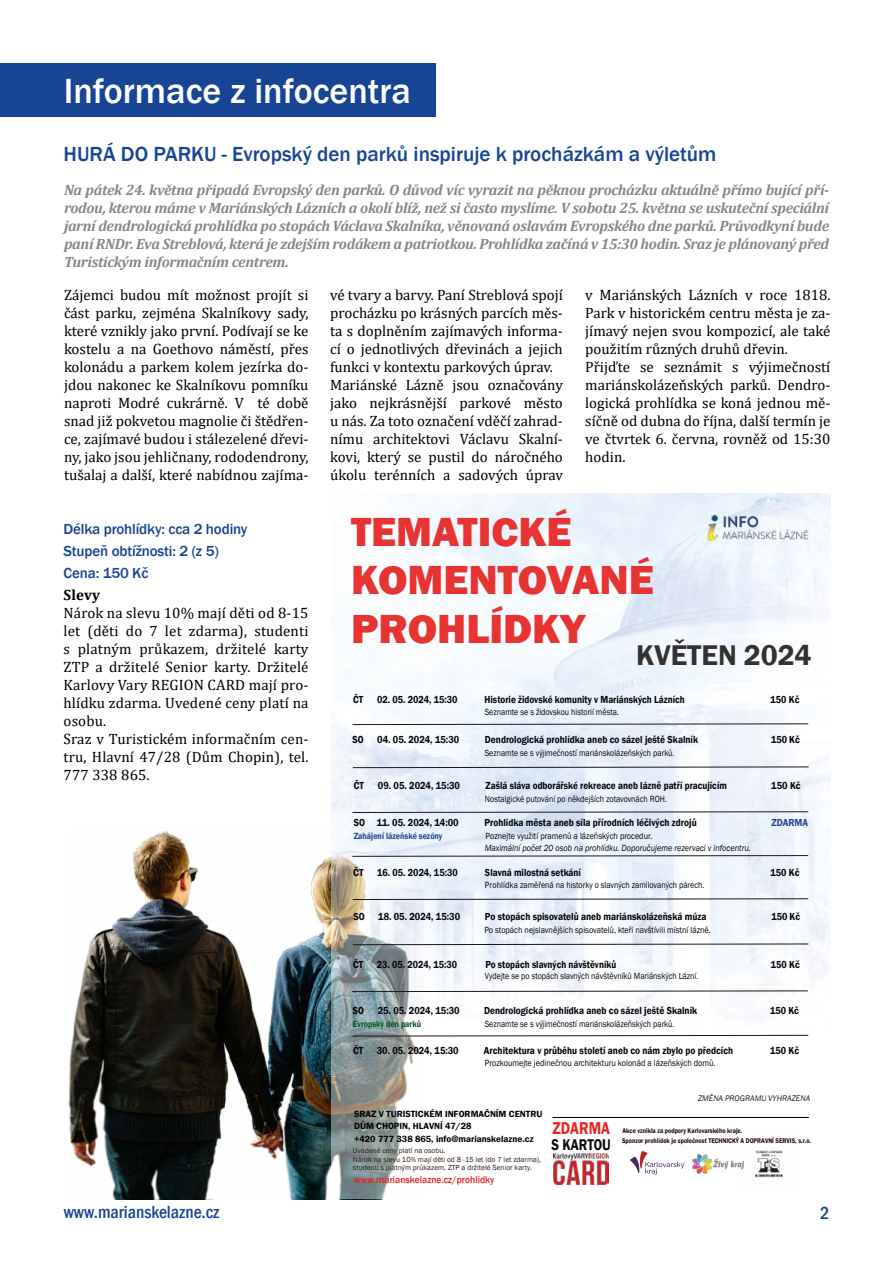
<style>
.page{position:relative;width:893px;height:1263px;background:#fff}
.page>*{position:absolute;margin:0;border:0;box-sizing:border-box;transform-origin:0 0}
.t1{font:800 41.85px/48.6px "Franklin Gothic";color:#e73332}
.t2{font:500 36px "Franklin Gothic";color:#fff}
.t3{font:600 29.4px "Franklin Gothic";color:#343231}
.t4{font:500 21px "Franklin Gothic";color:#174594}
.t5{font:500 condensed 18px "Franklin Gothic";color:#174594}
.t6{font:600 17.7px "Franklin Gothic";color:#e5251f;scale:.82 1}
.t7{font:600 15.9px "Franklin Gothic";color:#080c08;scale:.82 1}
.t8{font:15px/18px "Cambria";color:#000}
.t9{font:italic 700 15px/18px "Cambria";letter-spacing:-.02em;color:#878787;text-align:justify}
.t10{font:500 15px/22.2px "Franklin Gothic";letter-spacing:-.01em;color:#174594}
.t11{font:700 15px "Cambria";letter-spacing:.01em;color:#000}
.t12{font:600 10.5px "Franklin Gothic";color:#05050a;scale:.89 1}
.t13{font:600 10.5px "Franklin Gothic";color:#05050a;scale:.87 1}
.t14{font:600 10.5px "Franklin Gothic";color:#000;scale:.87 1}
.t15{font:600 10.5px "Franklin Gothic";color:#254592;scale:.89 1}
.t16{font:600 10.5px "Franklin Gothic";color:#000;scale:.89 1}
.t17{font:500 10.05px "Franklin Gothic";color:#e52220;scale:.95 1}
.t18{font:9.15px "Franklin Gothic";color:#05050a;scale:.87 1}
.t19{font:9.15px "Franklin Gothic";color:#05050a;scale:.89 1}
.t20{font:9.15px "Franklin Gothic";color:#05050a;scale:.86 1}
.t21{font:600 9.15px/11.7px "Franklin Gothic";color:#020202}
.t22{font:italic 9.15px "Franklin Gothic";color:#05050a;scale:.89 1}
.t23{font:600 9.15px "Franklin Gothic";color:#254592;scale:.86 1}
.t24{font:600 9.15px "Franklin Gothic";color:#00571f;scale:.86 1}
.t25{font:italic 8.4px "Franklin Gothic";color:#221b10;scale:.96 1}
.t26{font:7.5px/9.6px "Franklin Gothic";color:#2e1e13}
.t27{font:600 7.05px/10.1px "Franklin Gothic";color:#1d0807;scale:.87 1}
.s1{font-style:italic}
</style>
<div class="page">
<img style="left:68px;top:830px;width:315px;height:370px">
<div style="left:0;top:64px;width:436px;height:53px;background:#174594"></div>
<div style="left:331px;top:493px;width:499px;height:706px;background:#fff"></div>
<img style="left:331px;top:493px;width:499px;height:580px">
<img style="left:701px;top:509px;width:114px;height:37px">
<svg style="left:352px;top:723px;width:457px;height:2px"></svg>
<svg style="left:352px;top:811px;width:457px;height:2px"></svg>
<svg style="left:352px;top:766px;width:457px;height:2px"></svg>
<svg style="left:352px;top:855px;width:457px;height:2px"></svg>
<svg style="left:352px;top:898px;width:457px;height:2px"></svg>
<svg style="left:352px;top:943px;width:457px;height:2px"></svg>
<svg style="left:352px;top:1034px;width:457px;height:3px"></svg>
<svg style="left:351px;top:990px;width:458px;height:2px"></svg>
<img style="left:553px;top:1154px;width:55px;height:31px">
<img style="left:692px;top:1154px;width:47px;height:19px">
<svg style="left:630px;top:1151px;width:54px;height:24px"></svg>
<img style="left:739px;top:1150px;width:44px;height:28px">
<hr style="left:552px;top:1117px;width:257px;height:1px;background:#020202">
<h2 class="t2" style="left:64px;top:69px;width:349px">Informace z infocentra</h2>
<h3 class="t4" style="left:64px;top:141px;width:654px">HURÁ DO PARKU - Evropský den parků inspiruje k procházkám a výletům</h3>
<p class="t9" style="left:64px;top:181px;width:767px">Na pátek 24. května připadá Evropský den parků. O důvod víc vyrazit na pěknou procházku aktuálně přímo bující pří&shy;rodou, kterou máme v Mariánských Lázních a okolí blíž, než si často myslíme. V sobotu 25. května se uskuteční speciální jarní dendrologická prohlídka po stopách Václava Skalníka, věnovaná oslavám Evropského dne parků. Průvodkyní bude paní RNDr. Eva Streblová, která je zdejším rodákem a patriotkou. Prohlídka začíná v 15:30 hodin. Sraz je plánovaný před Turistickým informačním centrem.</p>
<p class="t8" style="left:330px;top:286px;width:234px">vé tvary a barvy. Paní Streblová spojí procházku po krásných parcích měs&shy;ta s doplněním zajímavých informa&shy;cí o jednotlivých dřevinách a jejich funkci v kontextu parkových úprav.<br>Mariánské Lázně jsou označovány jako nejkrásnější parkové město u nás. Za toto označení vděčí zahrad&shy;nímu architektovi Václavu Skalní&shy;kovi, který se pustil do náročného úkolu terénních a sadových úprav</p>
<p class="t8" style="left:585px;top:286px;width:247px">v Mariánských Lázních v roce 1818.<br>Park v historickém centru města je za&shy;jímavý nejen svou kompozicí, ale také použitím různých druhů dřevin.<br>Přijďte se seznámit s výjimečností mariánskolázeňských parků. Dendro&shy;logická prohlídka se koná jednou mě&shy;síčně od dubna do října, další termín je ve čtvrtek 6. června, rovněž od 15:30 hodin.</p>
<p class="t8" style="left:64px;top:286px;width:246px;text-align:justify">Zájemci budou mít možnost projít si část parku, zejména Skalníkovy sady, které vznikly jako první. Podívají se ke kostelu a na Goethovo náměstí, přes kolonádu a parkem kolem jezírka do&shy;jdou nakonec ke Skalníkovu pomníku naproti Modré cukrárně. V té době snad již pokvetou magnolie či štědřen&shy;ce, zajímavé budou i stálezelené dřevi&shy;ny, jako jsou jehličnany, rododendrony, tušalaj a další, které nabídnou zajíma-</p>
<p class="t10" style="left:64px;top:518px;width:185px">Délka prohlídky: cca 2 hodiny<br>Stupeň obtížnosti: 2 (z 5)<br>Cena: 150 Kč</p>
<p class="t11" style="left:64px;top:585px;width:38px">Slevy</p>
<p class="t8" style="left:64px;top:604px;width:246px">Nárok na slevu 10% mají děti od 8-15 let (děti do 7 let zdarma), studenti s platným průkazem, držitelé karty<br>ZTP a držitelé Senior karty. Držitelé<br>Karlovy Vary REGION CARD mají pro&shy;hlídku zdarma. Uvedené ceny platí na osobu.<br>Sraz v Turistickém informačním cen&shy;tru, Hlavní 47/28 (Dům Chopin), tel.<br>777 338 865.</p>
<h1 class="t1" style="left:351px;top:507px;width:304px">TEMATICKÉ<br>KOMENTOVANÉ<br>PROHLÍDKY</h1>
<h3 class="t3" style="left:636px;top:637px;width:177px">KVĚTEN 2024</h3>
<p class="t14" style="left:353px;top:693px;width:13px">ČT</p>
<p class="t13" style="left:377px;top:693px;width:94px">02. 05. 2024, 15:30</p>
<p class="t13" style="left:485px;top:693px;width:232px">Historie židovské komunity v Mariánských Lázních</p>
<p class="t13" style="left:770px;top:693px;width:35px">150 Kč</p>
<p class="t18" style="left:485px;top:706px;width:156px">Seznamte se s židovskou historií města<span class="s1">.</span></p>
<p class="t14" style="left:352px;top:733px;width:14px">SO</p>
<p class="t12" style="left:377px;top:733px;width:94px">04. 05. 2024, 15:30</p>
<p class="t12" style="left:485px;top:733px;width:241px">Dendrologická prohlídka aneb co sázel ještě Skalník</p>
<p class="t13" style="left:771px;top:733px;width:35px">150 Kč</p>
<p class="t20" style="left:485px;top:747px;width:222px">Seznamte se s výjimečností mariánskolázeňských parků.</p>
<p class="t14" style="left:354px;top:779px;width:13px">ČT</p>
<p class="t12" style="left:378px;top:779px;width:94px">09. 05. 2024, 15:30</p>
<p class="t13" style="left:486px;top:779px;width:279px">Zašlá sláva odborářské rekreace aneb lázně patří pracujícím</p>
<p class="t12" style="left:771px;top:779px;width:35px">150 Kč</p>
<p class="t18" style="left:485px;top:793px;width:211px">Nostalgické putování po někdejších zotavovnách ROH.</p>
<p class="t12" style="left:354px;top:816px;width:120px">SO 11. 05. 2024, 14:00</p>
<p class="t12" style="left:485px;top:816px;width:240px">Prohlídka města aneb síla přírodních léčivých zdrojů</p>
<p class="t15" style="left:771px;top:816px;width:43px">ZDARMA</p>
<p class="t23" style="left:354px;top:830px;width:105px">Zahájení lázeňské sezóny</p>
<p class="t19" style="left:486px;top:830px;width:189px">Poznejte využití pramenů a lázeňských procedur.</p>
<p class="t22" style="left:485px;top:842px;width:301px">Maximální počet 20 osob na prohlídku. Doporučujeme rezervaci v infocentru.</p>
<p class="t16" style="left:353px;top:866px;width:13px">ČT</p>
<p class="t13" style="left:377px;top:866px;width:94px">16. 05. 2024, 15:30</p>
<p class="t13" style="left:485px;top:866px;width:112px">Slavná milostná setkání</p>
<p class="t13" style="left:770px;top:866px;width:35px">150 Kč</p>
<p class="t18" style="left:485px;top:879px;width:254px">Prohlídka zaměřená na historky o slavných zamilovaných párech.</p>
<p class="t12" style="left:353px;top:910px;width:14px">SO</p>
<p class="t12" style="left:378px;top:910px;width:94px">18. 05. 2024, 15:30</p>
<p class="t12" style="left:485px;top:910px;width:250px">Po stopách spisovatelů aneb mariánskolázeňská múza</p>
<p class="t13" style="left:771px;top:910px;width:35px">150 Kč</p>
<p class="t19" style="left:484px;top:924px;width:256px">Po stopách nejslavnějších spisovatelů, kteří navštívili místní lázně.</p>
<p class="t14" style="left:353px;top:958px;width:13px">ČT</p>
<p class="t13" style="left:377px;top:958px;width:94px">23. 05. 2024, 15:30</p>
<p class="t13" style="left:485px;top:958px;width:152px">Po stopách slavných návštěvníků</p>
<p class="t13" style="left:771px;top:958px;width:35px">150 Kč</p>
<p class="t18" style="left:485px;top:970px;width:247px">Vydejte se po stopách slavných návštěvníků Mariánských Lázní.</p>
<p class="t14" style="left:353px;top:1004px;width:14px">SO</p>
<p class="t12" style="left:378px;top:1004px;width:94px">25. 05. 2024, 15:30</p>
<p class="t12" style="left:484px;top:1004px;width:241px">Dendrologická prohlídka aneb co sázel ještě Skalník</p>
<p class="t13" style="left:770px;top:1004px;width:35px">150 Kč</p>
<p class="t24" style="left:353px;top:1018px;width:81px">Evropský den parků</p>
<p class="t20" style="left:485px;top:1018px;width:222px">Seznamte se s výjimečností mariánskolázeňských parků.</p>
<p class="t14" style="left:353px;top:1044px;width:13px">ČT</p>
<p class="t12" style="left:377px;top:1044px;width:94px">30. 05. 2024, 15:30</p>
<p class="t12" style="left:484px;top:1044px;width:282px">Architektura v průběhu století aneb co nám zbylo po předcích</p>
<p class="t13" style="left:770px;top:1044px;width:35px">150 Kč</p>
<p class="t19" style="left:485px;top:1057px;width:261px">Prozkoumejte jedinečnou architekturu kolonád a lázeňských domů.</p>
<p class="t21" style="left:354px;top:1108px;width:190px">SRAZ V TURISTICKÉM INFORMAČNÍM CENTRU<br>DŮM CHOPIN, HLAVNÍ 47/28</p>
<p class="t21" style="left:354px;top:1133px;width:181px">+420 777 338 865, info@marianskelazne.cz</p>
<p class="t26" style="left:353px;top:1146px;width:190px">Uvedené ceny platí na osobu.<br>Nárok na slevu 10% mají děti od 8 -15 let (do 7 let zdarma),</p>
<p class="t26" style="left:353px;top:1163px;width:181px">studenti s platným průkazem, ZTP a držitelé Senior karty.</p>
<p class="t17" style="left:354px;top:1173px;width:149px">www.marianskelazne.cz/prohlidky</p>
<p class="t6" style="left:552px;top:1117px;width:72px">ZDARMA</p>
<p class="t7" style="left:552px;top:1135px;width:74px">S KARTOU</p>
<p class="t25" style="left:698px;top:1093px;width:118px">ZMĚNA PROGRAMU VYHRAZENA</p>
<p class="t27" style="left:622px;top:1126px;width:219px">Akce vznikla za podpory Karlovarského kraje.<br>Sponzor prohlídek je společnost TECHNICKÝ A DOPRAVNÍ SERVIS, s.r.o.</p>
<p class="t5" style="left:64px;top:1200px;width:157px">www.marianskelazne.cz</p>
<p class="t5" style="left:820px;top:1201px;width:11px">2</p>
</div>
